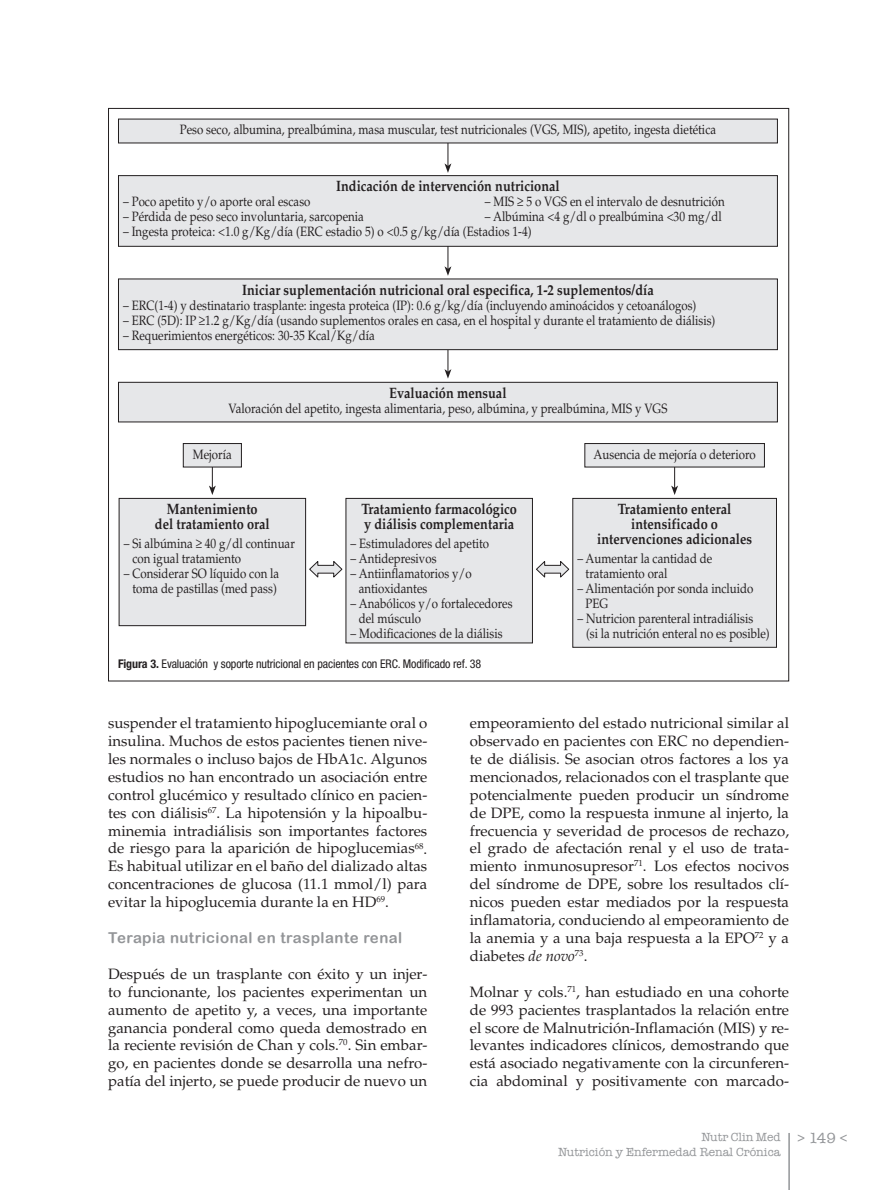
<style>
.page{position:relative;width:893px;height:1190px;background:#fff}
.page>*{position:absolute;margin:0;border:0;box-sizing:border-box;transform-origin:0 0}
.t1{font:15px/17.9px "Palatino";color:#231f20;text-align:justify}
.t2{font:700 15px/15px "Palatino";color:#231f20;text-align:center;scale:.85 1}
.t3{font:15px "Arial Rounded MT Bold";letter-spacing:.03em;color:#939598}
.t4{font:15px "American Typewriter";color:#939598}
.t5{font:13.5px/15px "Palatino";color:#231f20;scale:.85 1}
.t6{font:condensed 12px "Helvetica Neue LT Std";letter-spacing:-.01em;color:#231f20}
.t7{font:12px/15px "American Typewriter";color:#939598;text-align:right}
.s1{font-weight:700}
.s2{font-style:italic}
</style>
<div class="page">
<hr style="left:788px;top:1133px;width:1px;height:57px;background:#939598">
<hr style="left:447px;top:130px;width:1px;height:36px;background:#231f20">
<svg style="left:444px;top:163px;width:7px;height:10px"></svg>
<hr style="left:447px;top:233px;width:1px;height:36px;background:#231f20">
<svg style="left:444px;top:266px;width:7px;height:10px"></svg>
<hr style="left:447px;top:336px;width:1px;height:35px;background:#231f20">
<svg style="left:444px;top:369px;width:7px;height:10px"></svg>
<hr style="left:212px;top:452px;width:1px;height:36px;background:#231f20">
<svg style="left:209px;top:485px;width:7px;height:10px"></svg>
<hr style="left:674px;top:452px;width:1px;height:36px;background:#231f20">
<svg style="left:671px;top:485px;width:6px;height:10px"></svg>
<div style="left:118px;top:119px;width:659px;height:24px;background:#e6e7e9"></div>
<div style="left:118px;top:176px;width:659px;height:70px;background:#e6e7e9"></div>
<div style="left:118px;top:175px;width:659px;height:72px;border:1px solid #231f20"></div>
<div style="left:119px;top:498px;width:186px;height:128px;background:#e6e7e9"></div>
<div style="left:119px;top:498px;width:187px;height:128px;border:1px solid #231f20"></div>
<div style="left:346px;top:498px;width:186px;height:145px;background:#e6e7e9"></div>
<div style="left:572px;top:498px;width:204px;height:149px;background:#e6e7e9"></div>
<div style="left:572px;top:498px;width:204px;height:150px;border:1px solid #231f20"></div>
<div style="left:118px;top:382px;width:659px;height:40px;background:#e6e7e9"></div>
<div style="left:118px;top:382px;width:659px;height:40px;border:1px solid #231f20"></div>
<div style="left:118px;top:279px;width:659px;height:71px;background:#e6e7e9"></div>
<div style="left:118px;top:279px;width:659px;height:71px;border:1px solid #231f20"></div>
<div style="left:183px;top:443px;width:58px;height:24px;background:#e6e7e9"></div>
<div style="left:183px;top:443px;width:59px;height:24px;border:1px solid #231f20"></div>
<div style="left:584px;top:443px;width:180px;height:24px;background:#e6e7e9"></div>
<div style="left:584px;top:443px;width:180px;height:24px;border:1px solid #231f20"></div>
<svg style="left:309px;top:561px;width:34px;height:17px"></svg>
<svg style="left:536px;top:561px;width:33px;height:17px"></svg>
<p class="t5" style="left:180px;top:122px;width:632px">Peso seco, albumina, prealbúmina, masa muscular, test nutricionales (VGS, MIS), apetito, ingesta dietética</p>
<p class="t2" style="left:336px;top:179px;width:264px">Indicación de intervención nutricional</p>
<p class="t5" style="left:123px;top:194px;width:222px">– Poco apetito y/o aporte oral escaso</p>
<p class="t5" style="left:485px;top:194px;width:283px">– MIS ≥ 5 o VGS en el intervalo de desnutrición</p>
<p class="t5" style="left:123px;top:209px;width:285px">– Pérdida de peso seco involuntaria, sarcopenia</p>
<p class="t5" style="left:485px;top:209px;width:280px">– Albúmina &lt;4 g/dl o prealbúmina &lt;30 mg/dl</p>
<p class="t5" style="left:123px;top:224px;width:482px">– Ingesta proteica: &lt;1.0 g/Kg/día (ERC estadio 5) o &lt;0.5 g/kg/día (Estadios 1-4)</p>
<p class="t2" style="left:242px;top:282px;width:485px">Iniciar suplementación nutricional oral especifica, 1-2 suplementos/día</p>
<p class="t5" style="left:123px;top:298px;width:675px">– ERC(1-4) y destinatario trasplante: ingesta proteica (IP): 0.6 g/kg/día (incluyendo aminoácidos y cetoanálogos)</p>
<p class="t5" style="left:123px;top:313px;width:698px">– ERC (5D): IP ≥1.2 g/Kg/día (usando suplementos orales en casa, en el hospital y durante el tratamiento de diálisis)</p>
<p class="t5" style="left:123px;top:328px;width:297px">– Requerimientos energéticos: 30-35 Kcal/Kg/día</p>
<p class="t2" style="left:389px;top:385px;width:139px">Evaluación mensual</p>
<p class="t5" style="left:228px;top:401px;width:517px">Valoración del apetito, ingesta alimentaria, peso, albúmina, y prealbúmina, MIS y VGS</p>
<p class="t5" style="left:193px;top:447px;width:47px">Mejoría</p>
<p class="t5" style="left:593px;top:447px;width:192px">Ausencia de mejoría o deterioro</p>
<p class="t2" style="left:155px;top:502px;width:136px">Mantenimiento<br>del tratamiento oral</p>
<p class="t5" style="left:132px;top:536px;width:193px;text-indent:-9px">– Si albúmina ≥ 40 g/dl continuar con igual tratamiento</p>
<p class="t5" style="left:124px;top:566px;width:184px;text-align:center">– Considerar SO líquido con la toma de pastillas (med pass)</p>
<p class="t2" style="left:361px;top:502px;width:184px;text-align:left">Tratamiento farmacológico y diálisis complementaria</p>
<p class="t5" style="left:350px;top:536px;width:164px">– Estimuladores del apetito</p>
<p class="t5" style="left:350px;top:551px;width:103px">– Antidepresivos</p>
<p class="t5" style="left:358px;top:566px;width:134px;text-indent:-8px">– Antiinflamatorios y/o antioxidantes</p>
<p class="t5" style="left:358px;top:596px;width:182px;text-indent:-8px">– Anabólicos y/o fortalecedores del músculo</p>
<p class="t5" style="left:350px;top:626px;width:180px">– Modificaciones de la diálisis</p>
<p class="t6" style="left:118px;top:657px;width:364px"><span class="s1">Figura 3.</span> Evaluación y soporte nutricional en pacientes con ERC. Modificado ref. 38</p>
<p class="t2" style="left:597px;top:502px;width:184px">Tratamiento enteral intensificado o intervenciones adicionales</p>
<p class="t5" style="left:585px;top:551px;width:151px;text-indent:-8px">– Aumentar la cantidad de tratamiento oral</p>
<p class="t5" style="left:585px;top:581px;width:199px;text-indent:-8px">– Alimentación por sonda incluido<br>PEG</p>
<p class="t5" style="left:585px;top:611px;width:218px;text-indent:-9px">– Nutricion parenteral intradiálisis<br>(si la nutrición enteral no es posible)</p>
<p class="t1" style="left:108px;top:714px;width:320px">suspender el tratamiento hipoglucemiante oral o insulina. Muchos de estos pacientes tienen nive&shy;les normales o incluso bajos de HbA1c. Algunos estudios no han encontrado un asociación entre control glucémico y resultado clínico en pacien&shy;tes con diálisis<sup>67</sup>. La hipotensión y la hipoalbu&shy;minemia intradiálisis son importantes factores de riesgo para la aparición de hipoglucemias<sup>68</sup>.<br>Es habitual utilizar en el baño del dializado altas concentraciones de glucosa (11.1 mmol/l) para evitar la hipoglucemia durante la en HD<sup>69</sup>.</p>
<p class="t3" style="left:108px;top:929px;width:295px">Terapia nutricional en trasplante renal</p>
<p class="t1" style="left:108px;top:965px;width:320px">Después de un trasplante con éxito y un injer&shy;to funcionante, los pacientes experimentan un aumento de apetito y, a veces, una importante ganancia ponderal como queda demostrado en la reciente revisión de Chan y cols.<sup>70</sup>. Sin embar&shy;go, en pacientes donde se desarrolla una nefro&shy;patía del injerto, se puede producir de nuevo un</p>
<p class="t1" style="left:469px;top:714px;width:320px">empeoramiento del estado nutricional similar al observado en pacientes con ERC no dependien&shy;te de diálisis. Se asocian otros factores a los ya mencionados, relacionados con el trasplante que potencialmente pueden producir un síndrome de DPE, como la respuesta inmune al injerto, la frecuencia y severidad de procesos de rechazo, el grado de afectación renal y el uso de trata&shy;miento inmunosupresor<sup>71</sup>. Los efectos nocivos del síndrome de DPE, sobre los resultados clí&shy;nicos pueden estar mediados por la respuesta inflamatoria, conduciendo al empeoramiento de la anemia y a una baja respuesta a la EPO<sup>72</sup> y a diabetes <span class="s2">de novo</span><sup>73</sup>.</p>
<p class="t1" style="left:469px;top:983px;width:320px">Molnar y cols.<sup>71</sup>, han estudiado en una cohorte de 993 pacientes trasplantados la relación entre el score de Malnutrición-Inflamación (MIS) y re&shy;levantes indicadores clínicos, demostrando que está asociado negativamente con la circunferen&shy;cia abdominal y positivamente con marcado-</p>
<p class="t7" style="left:558px;top:1130px;width:224px">Nutr Clin Med<br>Nutrición y Enfermedad Renal Crónica</p>
<p class="t4" style="left:797px;top:1130px;width:51px">&gt; 149 &lt;</p>
</div>
